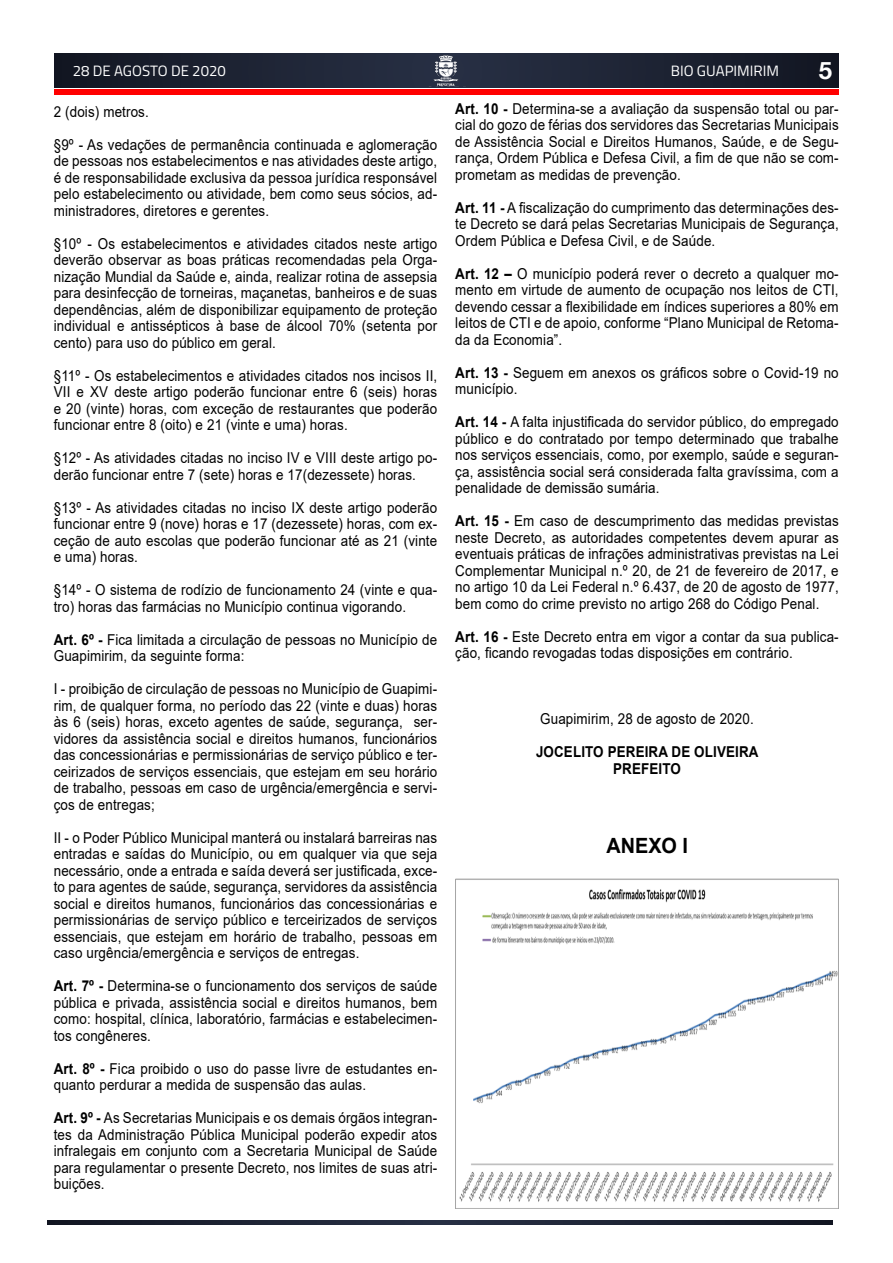
<style>
.page{position:relative;width:893px;height:1263px;background:#fff}
.page>*{position:absolute;margin:0;border:0;box-sizing:border-box;transform-origin:0 0}
.t1{font:700 24px "Helvetica Neue LT Com";color:#fff}
.t2{font:700 21px "Arial";color:#000;scale:.95 1}
.t3{font:15px/16.5px "Arial";letter-spacing:.01em;color:#000;text-align:justify;scale:.89 1}
.t4{font:700 15px/16.5px "Arial";letter-spacing:.01em;color:#000;text-align:center;scale:.89 1}
.t5{font:15px "Titillium";color:#fff}
.s1{font-weight:700}
</style>
<div class="page">
<svg style="left:54px;top:53px;width:785px;height:34px;background:#1c2232"></svg>
<img style="left:425px;top:55px;width:43px;height:31px">
<div style="left:54px;top:89px;width:785px;height:6px;background:#f00"></div>
<svg style="left:47px;top:1220px;width:785px;height:5px;background:#1d2333"></svg>
<img style="left:455px;top:878px;width:384px;height:331px">
<p class="t5" style="left:73px;top:60px;width:155px">28 DE AGOSTO DE 2020</p>
<p class="t5" style="left:671px;top:60px;width:110px">BIO GUAPIMIRIM</p>
<h1 class="t1" style="left:819px;top:55px;width:15px">5</h1>
<p class="t3" style="left:54px;top:103px;width:108px">2 (dois) metros.</p>
<p class="t3" style="left:54px;top:136px;width:432px">§9º - As vedações de permanência continuada e aglomeração de pessoas nos estabelecimentos e nas atividades deste artigo, é de responsabilidade exclusiva da pessoa jurídica responsável pelo estabelecimento ou atividade, bem como seus sócios, ad&shy;ministradores, diretores e gerentes.</p>
<p class="t3" style="left:54px;top:235px;width:432px">§10º - Os estabelecimentos e atividades citados neste artigo deverão observar as boas práticas recomendadas pela Orga&shy;nização Mundial da Saúde e, ainda, realizar rotina de assepsia para desinfecção de torneiras, maçanetas, banheiros e de suas dependências, além de disponibilizar equipamento de proteção individual e antissépticos à base de álcool 70% (setenta por cento) para uso do público em geral.</p>
<p class="t3" style="left:54px;top:367px;width:432px">§11º - Os estabelecimentos e atividades citados nos incisos II, VII e XV deste artigo poderão funcionar entre 6 (seis) horas e 20 (vinte) horas, com exceção de restaurantes que poderão funcionar entre 8 (oito) e 21 (vinte e uma) horas.</p>
<p class="t3" style="left:54px;top:450px;width:432px">§12º - As atividades citadas no inciso IV e VIII deste artigo po&shy;derão funcionar entre 7 (sete) horas e 17(dezessete) horas.</p>
<p class="t3" style="left:54px;top:499px;width:432px">§13º - As atividades citadas no inciso IX deste artigo poderão funcionar entre 9 (nove) horas e 17 (dezessete) horas, com ex&shy;ceção de auto escolas que poderão funcionar até as 21 (vinte e uma) horas.</p>
<p class="t3" style="left:54px;top:582px;width:432px">§14º - O sistema de rodízio de funcionamento 24 (vinte e qua&shy;tro) horas das farmácias no Município continua vigorando.</p>
<p class="t3" style="left:54px;top:631px;width:432px"><span class="s1">Art. 6º -</span> Fica limitada a circulação de pessoas no Município de<br>Guapimirim, da seguinte forma:</p>
<p class="t3" style="left:54px;top:681px;width:432px">I - proibição de circulação de pessoas no Município de Guapimi&shy;rim, de qualquer forma, no período das 22 (vinte e duas) horas às 6 (seis) horas, exceto agentes de saúde, segurança, ser&shy;vidores da assistência social e direitos humanos, funcionários das concessionárias e permissionárias de serviço público e ter&shy;ceirizados de serviços essenciais, que estejam em seu horário de trabalho, pessoas em caso de urgência/emergência e servi&shy;ços de entregas;</p>
<p class="t3" style="left:54px;top:829px;width:432px">II - o Poder Público Municipal manterá ou instalará barreiras nas entradas e saídas do Município, ou em qualquer via que seja necessário, onde a entrada e saída deverá ser justificada, exce&shy;to para agentes de saúde, segurança, servidores da assistência social e direitos humanos, funcionários das concessionárias e permissionárias de serviço público e terceirizados de serviços essenciais, que estejam em horário de trabalho, pessoas em caso urgência/emergência e serviços de entregas.</p>
<p class="t3" style="left:54px;top:978px;width:432px"><span class="s1">Art. 7º -</span> Determina-se o funcionamento dos serviços de saúde pública e privada, assistência social e direitos humanos, bem como: hospital, clínica, laboratório, farmácias e estabelecimen&shy;tos congêneres.</p>
<p class="t3" style="left:54px;top:1060px;width:432px"><span class="s1">Art. 8º -</span> Fica proibido o uso do passe livre de estudantes en&shy;quanto perdurar a medida de suspensão das aulas.</p>
<p class="t3" style="left:54px;top:1110px;width:432px"><span class="s1">Art. 9º -</span> As Secretarias Municipais e os demais órgãos integran&shy;tes da Administração Pública Municipal poderão expedir atos infralegais em conjunto com a Secretaria Municipal de Saúde para regulamentar o presente Decreto, nos limites de suas atri&shy;buições.</p>
<p class="t3" style="left:455px;top:100px;width:432px"><span class="s1">Art. 10 -</span> Determina-se a avaliação da suspensão total ou par&shy;cial do gozo de férias dos servidores das Secretarias Municipais de Assistência Social e Direitos Humanos, Saúde, e de Segu&shy;rança, Ordem Pública e Defesa Civil, a fim de que não se com&shy;prometam as medidas de prevenção.</p>
<p class="t3" style="left:455px;top:199px;width:432px"><span class="s1">Art. 11 -</span> A fiscalização do cumprimento das determinações des&shy;te Decreto se dará pelas Secretarias Municipais de Segurança, Ordem Pública e Defesa Civil, e de Saúde.</p>
<p class="t3" style="left:455px;top:265px;width:432px"><span class="s1">Art. 12 –</span> O município poderá rever o decreto a qualquer mo&shy;mento em virtude de aumento de ocupação nos leitos de CTI, devendo cessar a flexibilidade em índices superiores a 80% em leitos de CTI e de apoio, conforme “Plano Municipal de Retoma&shy;da da Economia”.</p>
<p class="t3" style="left:455px;top:364px;width:432px"><span class="s1">Art. 13 -</span> Seguem em anexos os gráficos sobre o Covid-19 no município.</p>
<p class="t3" style="left:455px;top:414px;width:432px"><span class="s1">Art. 14 -</span> A falta injustificada do servidor público, do empregado público e do contratado por tempo determinado que trabalhe nos serviços essenciais, como, por exemplo, saúde e seguran&shy;ça, assistência social será considerada falta gravíssima, com a penalidade de demissão sumária.</p>
<p class="t3" style="left:455px;top:513px;width:432px"><span class="s1">Art. 15 -</span> Em caso de descumprimento das medidas previstas neste Decreto, as autoridades competentes devem apurar as eventuais práticas de infrações administrativas previstas na Lei Complementar Municipal n.º 20, de 21 de fevereiro de 2017, e no artigo 10 da Lei Federal n.º 6.437, de 20 de agosto de 1977, bem como do crime previsto no artigo 268 do Código Penal.</p>
<p class="t3" style="left:455px;top:628px;width:432px"><span class="s1">Art. 16 -</span> Este Decreto entra em vigor a contar da sua publica&shy;ção, ficando revogadas todas disposições em contrário.</p>
<p class="t3" style="left:540px;top:711px;width:241px">Guapimirim, 28 de agosto de 2020.</p>
<p class="t4" style="left:536px;top:744px;width:251px">JOCELITO PEREIRA DE OLIVEIRA<br>PREFEITO</p>
<h2 class="t2" style="left:606px;top:831px;width:87px">ANEXO I</h2>
</div>
